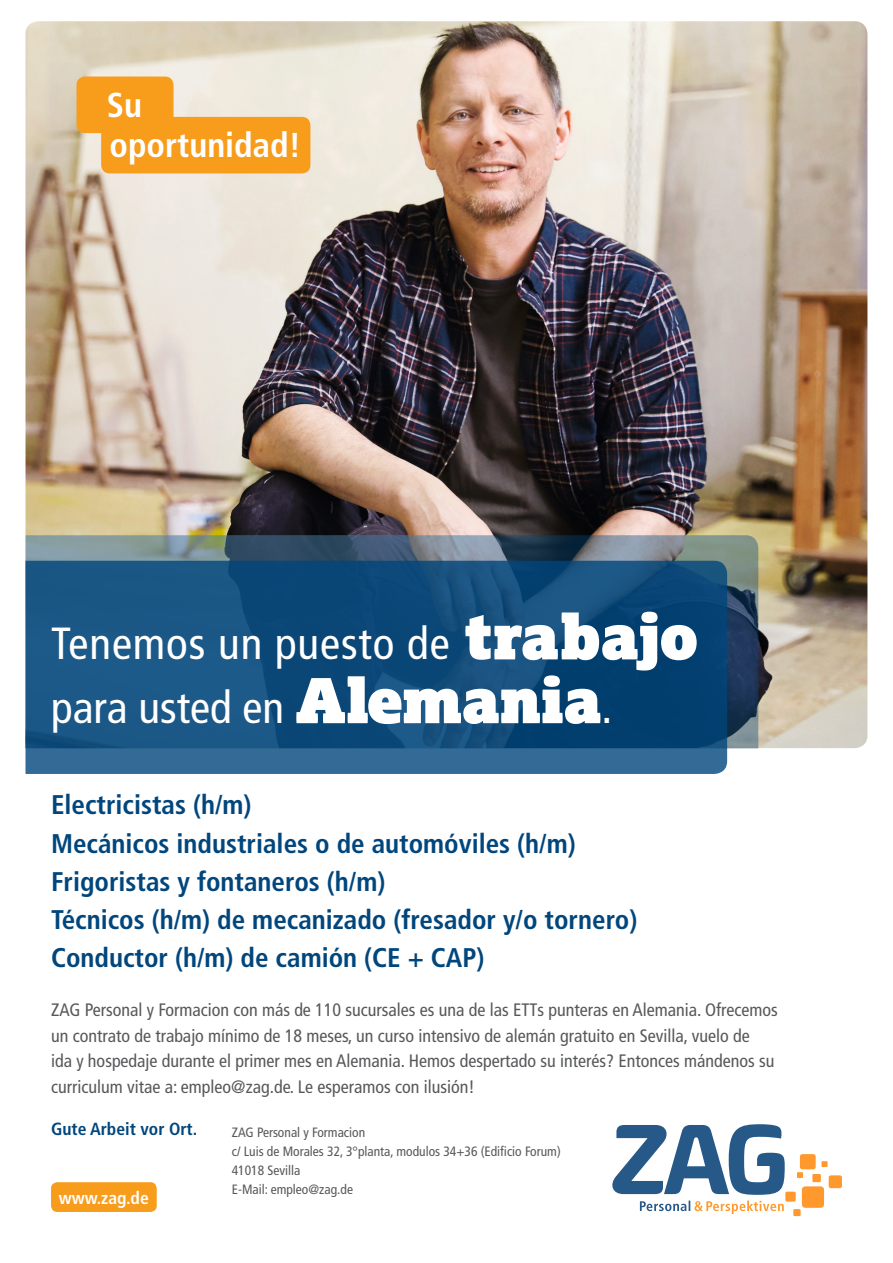
<style>
.page{position:relative;width:893px;height:1263px;background:#fff}
.page>*{position:absolute;margin:0;border:0;box-sizing:border-box;transform-origin:0 0}
.t1{font:condensed 45px "Frutiger LT Com";letter-spacing:.02em;color:#fff}
.t2{font:condensed 45px "Frutiger LT Com";color:#fff}
.t3{font:700 condensed 34.5px "Frutiger LT Com";color:#fff}
.t4{font:700 condensed 27px "Frutiger LT Com";color:#00467c}
.t5{font:condensed 18px/25.5px "Frutiger LT Com";color:#57585a}
.t6{font:700 condensed 17.55px "Frutiger LT Com";color:#00467c}
.t7{font:700 condensed 17.55px "Frutiger LT Com";color:#fff}
.t8{font:condensed 13.5px/19.2px "Frutiger LT Com";color:#57585a}
.s1{font-family:"Lexia Ad";font-stretch:normal;font-size:61.8px}
</style>
<div class="page">
<img style="left:26px;top:21px;width:841px;height:727px">
<svg style="left:26px;top:535px;width:732px;height:213px"></svg>
<svg style="left:26px;top:561px;width:701px;height:213px"></svg>
<div style="left:51px;top:1182px;width:106px;height:30px;background:#f89c1c;border-radius:6px"></div>
<svg style="left:612px;top:1124px;width:230px;height:92px"></svg>
<div style="left:101px;top:117px;width:209px;height:56px;background:#f89c1c;border-radius:9px"></div>
<div style="left:77px;top:77px;width:97px;height:56px;background:#f89c1c;border-radius:9px"></div>
<p class="t3" style="left:107px;top:84px;width:37px">Su</p>
<p class="t3" style="left:110px;top:125px;width:193px">oportunidad!</p>
<p class="t1" style="left:51px;top:618px;width:648px">Tenemos un puesto de <span class="s1">trabajo</span></p>
<p class="t2" style="left:51px;top:681px;width:563px">para usted en <span class="s1">Alemania</span>.</p>
<p class="t4" style="left:51px;top:789px;width:202px">Electricistas (h/m)</p>
<p class="t4" style="left:51px;top:827px;width:526px">Mecánicos industriales o de automóviles (h/m)</p>
<p class="t4" style="left:51px;top:865px;width:336px">Frigoristas y fontaneros (h/m)</p>
<p class="t4" style="left:51px;top:904px;width:588px">Técnicos (h/m) de mecanizado (fresador y/o tornero)</p>
<p class="t4" style="left:51px;top:942px;width:435px">Conductor (h/m) de camión (CE + CAP)</p>
<p class="t5" style="left:51px;top:997px;width:728px">ZAG Personal y Formacion con más de 110 sucursales es una de las ETTs punteras en Alemania. Ofrecemos un contrato de trabajo mínimo de 18 meses, un curso intensivo de alemán gratuito en Sevilla, vuelo de<br>ida y hospedaje durante el primer mes en Alemania. Hemos despertado su interés? Entonces mándenos su curriculum vitae a: empleo@zag.de. Le esperamos con ilusión!</p>
<p class="t6" style="left:51px;top:1119px;width:148px">Gute Arbeit vor Ort.</p>
<p class="t7" style="left:59px;top:1187px;width:91px">www.zag.de</p>
<p class="t8" style="left:232px;top:1122px;width:330px">ZAG Personal y Formacion<br>c/ Luis de Morales 32, 3°planta, modulos 34+36 (Edificio Forum)<br>41018 Sevilla<br>E-Mail: empleo@zag.de</p>
</div>
